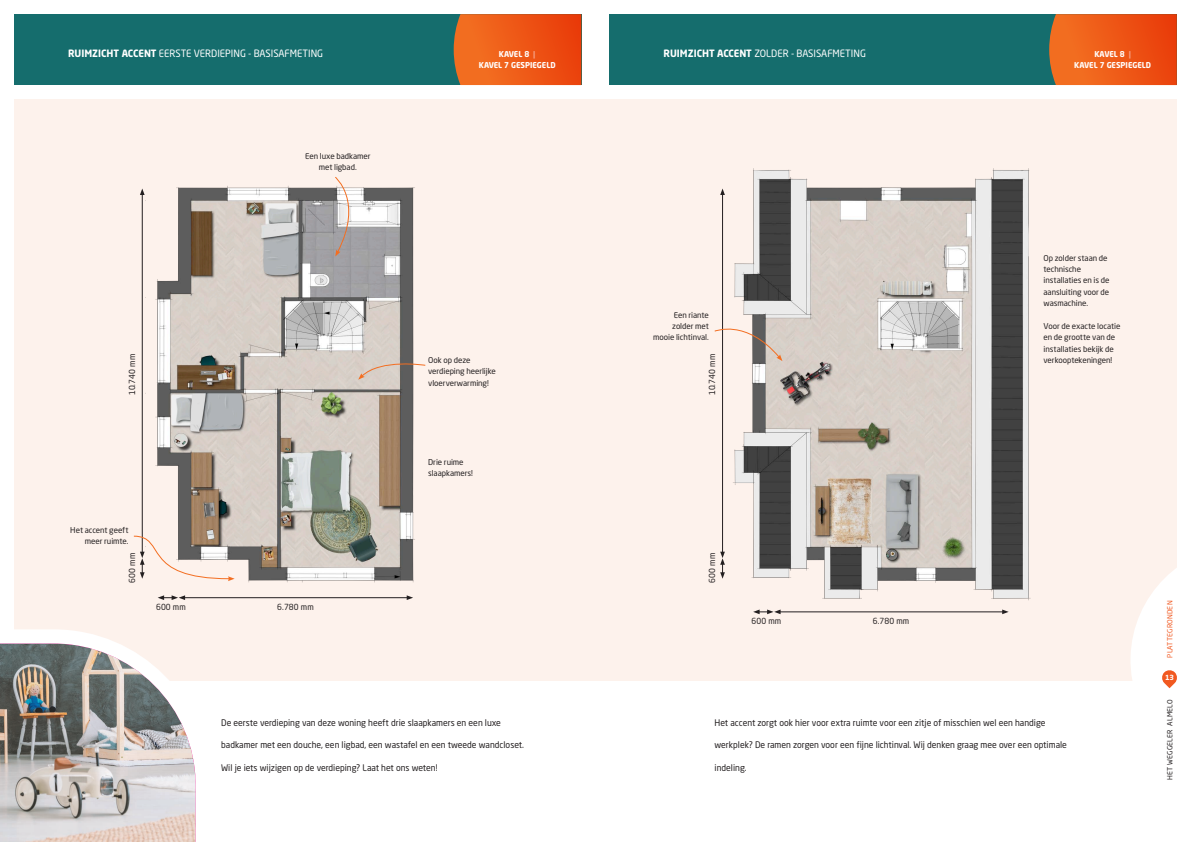
<style>
.page{position:relative;width:1191px;height:842px;background:#fff}
.page>*{position:absolute;margin:0;border:0;box-sizing:border-box;transform-origin:0 0}
.t1{font:10px "Neo Sans Std";color:#fff;scale:.96 1}
.t2{font:9px "Neo Sans Std";color:#231f20;scale:.96 1}
.t3{font:8.3px "Neo Sans Std";letter-spacing:.01em;color:#231f20;scale:.96 1}
.t4{font:8px/11.3px "Neo Sans Std";letter-spacing:-.01em;color:#231f20}
.t5{font:700 8px/11.3px "Neo Sans Std";color:#fff;text-align:center;scale:.96 1}
.t6{font:7px "Neo Sans Std";letter-spacing:.03em;color:#231f20}
.t7{font:7px "Neo Sans Std";letter-spacing:.03em;color:#f15921}
.t8{font:700 7px "Neo Sans Std";color:#fff}
.s1{font-weight:700}
.s2{color:#f59d80}
</style>
<div class="page">
<div style="left:609px;top:14px;width:567px;height:71px;background:#156d6d"></div>
<svg style="left:1049px;top:14px;width:127px;height:71px;background:#e95918"></svg>
<div style="left:14px;top:14px;width:567px;height:71px;background:#156d6d"></div>
<svg style="left:454px;top:14px;width:127px;height:71px;background:#ea5918"></svg>
<div style="left:14px;top:99px;width:1162px;height:581px;background:#fdf2ec"></div>
<svg style="left:1129px;top:543px;width:48px;height:146px"></svg>
<svg style="left:0;top:629px;width:217px;height:213px"></svg>
<img style="left:733px;top:168px;width:298px;height:433px">
<img style="left:155px;top:186px;width:260px;height:397px">
<hr style="left:722px;top:193px;width:1px;height:360px;background:#231f20">
<svg style="left:720px;top:189px;width:5px;height:6px"></svg>
<svg style="left:720px;top:552px;width:5px;height:27px"></svg>
<svg style="left:714px;top:318px;width:68px;height:43px"></svg>
<hr style="left:142px;top:193px;width:1px;height:360px;background:#231f20">
<svg style="left:140px;top:189px;width:5px;height:6px"></svg>
<svg style="left:334px;top:177px;width:30px;height:80px"></svg>
<svg style="left:133px;top:535px;width:102px;height:46px"></svg>
<svg style="left:358px;top:358px;width:68px;height:22px"></svg>
<hr style="left:183px;top:597px;width:225px;height:1px;background:#231f20">
<svg style="left:407px;top:595px;width:6px;height:5px"></svg>
<svg style="left:158px;top:595px;width:27px;height:5px"></svg>
<hr style="left:779px;top:612px;width:224px;height:1px;background:#231f20">
<svg style="left:1002px;top:609px;width:6px;height:5px"></svg>
<svg style="left:753px;top:609px;width:27px;height:5px"></svg>
<p class="t1" style="left:68px;top:47px;width:267px"><span class="s1">RUIMZICHT ACCENT</span> EERSTE VERDIEPING - BASISAFMETING</p>
<p class="t1" style="left:663px;top:47px;width:212px"><span class="s1">RUIMZICHT ACCENT</span> ZOLDER - BASISAFMETING</p>
<p class="t5" style="left:479px;top:48px;width:82px">KAVEL 8 <span class="s2">|<br></span>KAVEL 7 GESPIEGELD</p>
<p class="t5" style="left:1074px;top:48px;width:82px">KAVEL 8 <span class="s2">|<br></span>KAVEL 7 GESPIEGELD</p>
<p class="t4" style="left:305px;top:150px;width:67px;text-align:center">Een luxe badkamer met ligbad.</p>
<p class="t3" style="left:127px;top:395px;width:45px;rotate:-90deg">10.740 mm</p>
<p class="t4" style="left:70px;top:524px;width:60px;text-align:right">Het accent geeft meer ruimte.</p>
<p class="t3" style="left:127px;top:583px;width:32px;rotate:-90deg">600 mm</p>
<p class="t3" style="left:156px;top:602px;width:32px">600 mm</p>
<p class="t3" style="left:277px;top:602px;width:39px">6.780 mm</p>
<p class="t4" style="left:428px;top:354px;width:69px">Ook op deze verdieping heerlijke vloerverwarming!</p>
<p class="t4" style="left:428px;top:456px;width:46px">Drie ruime slaapkamers!</p>
<p class="t2" style="left:221px;top:717px;width:293px">De eerste verdieping van deze woning heeft drie slaapkamers en een luxe</p>
<p class="t2" style="left:221px;top:740px;width:317px">badkamer met een douche, een ligbad, een wastafel en een tweede wandcloset.</p>
<p class="t2" style="left:221px;top:762px;width:227px">Wil je iets wijzigen op de verdieping? Laat het ons weten!</p>
<p class="t4" style="left:653px;top:309px;width:57px;text-align:right">Een riante zolder met mooie lichtinval.</p>
<p class="t3" style="left:707px;top:395px;width:45px;rotate:-90deg">10.740 mm</p>
<p class="t4" style="left:1043px;top:252px;width:67px">Op zolder staan de technische installaties en is de aansluiting voor de wasmachine.</p>
<p class="t4" style="left:1043px;top:320px;width:78px">Voor de exacte locatie en de grootte van de installaties bekijk de verkooptekeningen!</p>
<p class="t3" style="left:707px;top:583px;width:32px;rotate:-90deg">600 mm</p>
<p class="t3" style="left:751px;top:616px;width:32px">600 mm</p>
<p class="t3" style="left:872px;top:616px;width:39px">6.780 mm</p>
<p class="t2" style="left:714px;top:717px;width:346px">Het accent zorgt ook hier voor extra ruimte voor een zitje of misschien wel een handige</p>
<p class="t2" style="left:714px;top:740px;width:368px">werkplek? De ramen zorgen voor een fijne lichtinval. Wij denken graag mee over een optimale</p>
<p class="t2" style="left:714px;top:762px;width:35px">indeling.</p>
<p class="t7" style="left:1165px;top:658px;width:59px;rotate:-90deg">PLATTEGRONDEN</p>
<p class="t8" style="left:1165px;top:673px;width:11px">13</p>
<p class="t6" style="left:1165px;top:780px;width:82px;rotate:-90deg">HET WEGGELER ALMELO</p>
</div>
